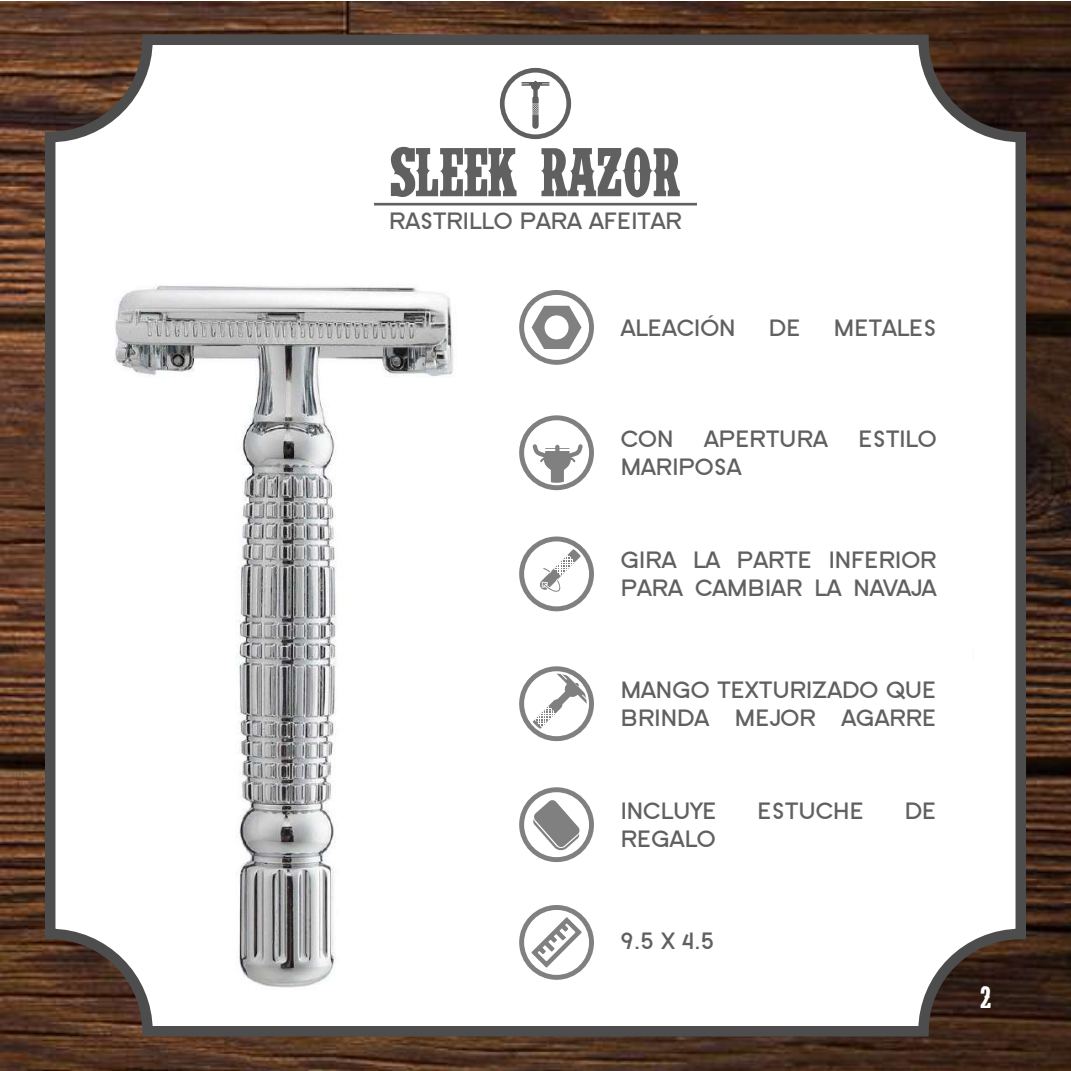
<style>
.page{position:relative;width:1071px;height:1071px;background:#fff}
.page>*{position:absolute;margin:0;border:0;box-sizing:border-box;transform-origin:0 0}
.t1{font:96.42px "IFCINSANERODEO";color:#606060}
.t2{font:36.57px "IFCINSANERODEO";color:#fff}
.t3{font:700 24.5px/28px "SF Old Republic";color:#606060}
</style>
<div class="page">
<img style="left:1px;top:2px;width:1070px;height:1069px">
<div style="left:50px;top:40px;width:971px;height:991px;background:#fff;border-radius:97px"></div>
<img style="left:50px;top:122px;width:958px;height:909px">
<div style="left:421px;top:445px;width:551px;height:306px;background:#fff"></div>
<div style="left:45px;top:34px;width:981px;height:1003px;border:10px solid #4d4d4d;border-radius:97px"></div>
<svg style="left:0;top:1px;width:28px;height:20px"></svg>
<svg style="left:500px;top:68px;width:71px;height:71px"></svg>
<hr style="left:374px;top:203px;width:323px;height:3px;background:#606060">
<svg style="left:519px;top:666px;width:75px;height:75px"></svg>
<svg style="left:519px;top:787px;width:75px;height:75px"></svg>
<svg style="left:519px;top:290px;width:75px;height:75px"></svg>
<svg style="left:519px;top:415px;width:75px;height:75px"></svg>
<svg style="left:519px;top:537px;width:75px;height:74px"></svg>
<svg style="left:519px;top:905px;width:75px;height:75px"></svg>
<h1 class="t1" style="left:391px;top:133px;width:291px">sleek razor</h1>
<p class="t3" style="left:389px;top:207px;width:294px">RASTRILLO PARA AFEITAR</p>
<p class="t3" style="left:621px;top:314px;width:116px">ALEACIÓN</p>
<p class="t3" style="left:769px;top:314px;width:33px">DE</p>
<p class="t3" style="left:834px;top:314px;width:104px">METALES</p>
<p class="t3" style="left:621px;top:425px;width:54px">CON</p>
<p class="t3" style="left:704px;top:425px;width:125px">APERTURA</p>
<p class="t3" style="left:859px;top:425px;width:80px">ESTILO</p>
<p class="t3" style="left:621px;top:453px;width:122px">MARIPOSA</p>
<p class="t3" style="left:621px;top:546px;width:317px">GIRA LA PARTE INFERIOR<br>PARA CAMBIAR LA NAVAJA</p>
<p class="t3" style="left:621px;top:676px;width:317px">MANGO TEXTURIZADO QUE<br>BRINDA MEJOR AGARRE</p>
<p class="t3" style="left:621px;top:797px;width:98px">INCLUYE</p>
<p class="t3" style="left:758px;top:797px;width:108px">ESTUCHE</p>
<p class="t3" style="left:905px;top:797px;width:33px">DE</p>
<p class="t3" style="left:621px;top:825px;width:97px">REGALO</p>
<p class="t3" style="left:621px;top:927px;width:95px">9.5 X 4.5</p>
<h2 class="t2" style="left:981px;top:983px;width:12px">2</h2>
</div>
